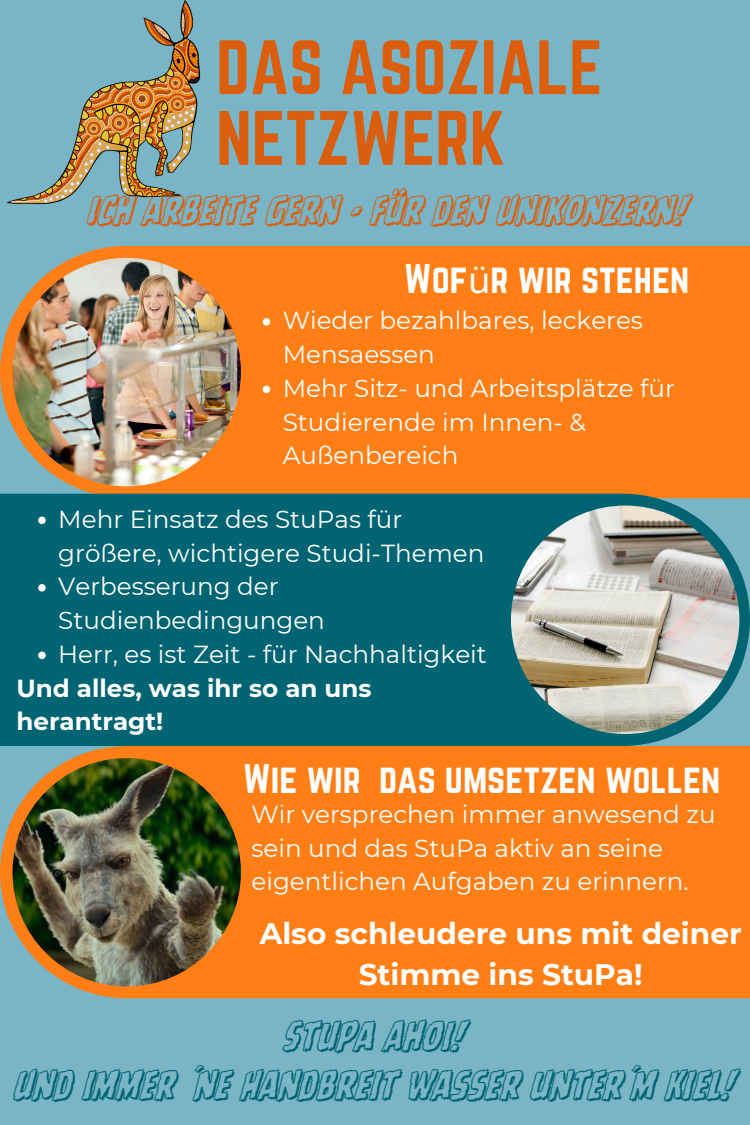
<style>
.page{position:relative;width:750px;height:1125px;background:#79b5c6}
.page>*{position:absolute;margin:0;border:0;box-sizing:border-box;transform-origin:0 0}
.t1{font:67.3px/70.7px "Norwester";color:#db5e0e}
.t2{font:36.2px "Norwester";color:#fefefe}
.t3{font:italic 35.6px/49.5px "CC Battle Scarred Open";color:#016473;text-align:center}
.t4{font:italic 35px "CC Battle Scarred Open";color:#db5e0e}
.t5{font:700 29.6px/41.2px "Montserrat";color:#fefefe;text-align:center}
.t6{font:24.6px/33.8px "Montserrat";color:#fefefe}
.t7{font:700 24.6px/33.8px "Montserrat";color:#fefefe}
.s1{font-family:"Noto Sans"}
</style>
<div class="page">
<div style="left:0;top:246px;width:750px;height:248px;background:#ff7e15"></div>
<div style="left:0;top:494px;width:750px;height:252px;background:#016473"></div>
<div style="left:0;top:746px;width:750px;height:252px;background:#ff7e15"></div>
<img style="left:13px;top:258px;width:228px;height:228px;border-radius:50%">
<img style="left:511px;top:506px;width:228px;height:228px;border-radius:50%">
<img style="left:13px;top:758px;width:228px;height:228px;border-radius:50%">
<svg style="left:263px;top:318px;width:7px;height:8px"></svg>
<svg style="left:263px;top:386px;width:7px;height:7px"></svg>
<svg style="left:38px;top:517px;width:8px;height:7px"></svg>
<svg style="left:38px;top:584px;width:8px;height:8px"></svg>
<svg style="left:38px;top:652px;width:8px;height:7px"></svg>
<img style="left:7px;top:0;width:193px;height:205px">
<p class="t1" style="left:216px;top:32px;width:388px">DAS ASOZIALE<br>NETZWERK</p>
<h2 class="t4" style="left:88px;top:195px;width:602px">ICH ARBEITE GERN - FÜR DEN UNIKONZERN!</h2>
<p class="t2" style="left:404px;top:257px;width:286px">Wof<span class="s1">ü</span>r wir stehen</p>
<p class="t6" style="left:283px;top:304px;width:362px">Wieder bezahlbares, leckeres<br>Mensaessen</p>
<p class="t6" style="left:283px;top:371px;width:394px">Mehr Sitz- und Arbeitsplätze für<br>Studierende im Innen- &amp;<br>Außenbereich</p>
<h4 class="t6" style="left:58px;top:502px;width:428px">Mehr Einsatz des StuPas für größere, wichtigere Studi-Themen</h4>
<p class="t6" style="left:58px;top:570px;width:268px">Verbesserung der<br>Studienbedingungen</p>
<p class="t6" style="left:58px;top:637px;width:430px">Herr, es ist Zeit - für Nachhaltigkeit</p>
<h2 class="t7" style="left:16px;top:671px;width:357px">Und alles, was ihr so an uns herantragt!</h2>
<p class="t2" style="left:243px;top:757px;width:479px">Wie wir das umsetzen wollen</p>
<p class="t6" style="left:252px;top:797px;width:466px">Wir versprechen immer anwesend zu sein und das StuPa aktiv an seine eigentlichen Aufgaben zu erinnern.</p>
<h3 class="t5" style="left:260px;top:912px;width:484px">Also schleudere uns mit deiner<br>Stimme ins StuPa!</h3>
<p class="t3" style="left:14px;top:1013px;width:723px">STUPA AHOI!<br>UND IMMER ´NE HANDBREIT WASSER UNTER´M KIEL!</p>
</div>
